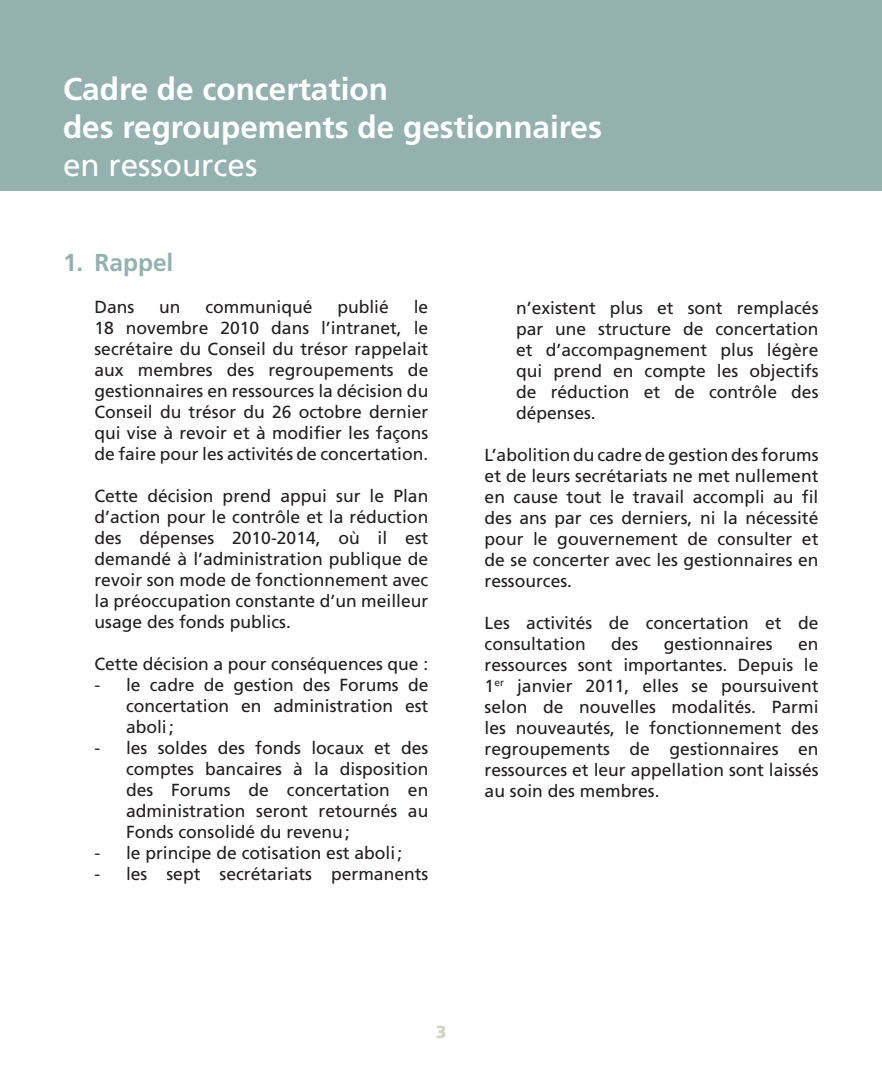
<style>
.page{position:relative;width:882px;height:1071px;background:#fff}
.page>*{position:absolute;margin:0;border:0;box-sizing:border-box;transform-origin:0 0}
.t1{font:700 31.5px/37.8px "Frutiger";color:#fff}
._1{font:700 24.5px "Frutiger";color:#95b1af}
.texte{font:17.5px/21px "Frutiger";color:#231f20;text-align:justify}
.texte_tab{font:17.5px/21px "Frutiger";color:#231f20;text-align:justify}
.corps_10{font:900 17.5px "Frutiger";color:#d1d1bf}
.s1{font-weight:400}
</style>
<div class="page">
<div style="left:0;top:0;width:882px;height:191px;background:#95b1af"></div>
<p class="t1" style="left:63px;top:70px;width:541px">Cadre de concertation<br>des regroupements de gestionnaires <span class="s1">en ressources</span></p>
<p class="_1" style="left:63px;top:248px;width:112px">1. Rappel</p>
<p class="texte" style="left:94px;top:296px;width:41px">Dans</p>
<p class="texte" style="left:159px;top:296px;width:23px">un</p>
<p class="texte" style="left:206px;top:296px;width:108px">communiqué</p>
<p class="texte" style="left:337px;top:296px;width:53px">publié</p>
<p class="texte" style="left:94px;top:296px;width:335px;text-indent:319px">le 18 novembre 2010 dans l’intranet, le secrétaire du Conseil du trésor rappelait aux membres des regroupements de gestionnaires en ressources la décision du Conseil du trésor du 26 octobre dernier qui vise à revoir et à modifier les façons de faire pour les activités de concertation.</p>
<p class="texte" style="left:94px;top:485px;width:335px">Cette décision prend appui sur le Plan d’action pour le contrôle et la réduction des dépenses 2010-2014, où il est demandé à l’administration publique de revoir son mode de fonctionnement avec la préoccupation constante d’un meilleur usage des fonds publics.</p>
<p class="texte" style="left:94px;top:653px;width:335px">Cette décision a pour conséquences que :</p>
<p class="texte_tab" style="left:126px;top:674px;width:304px;text-indent:-32px">- le cadre de gestion des Forums de concertation en administration est aboli;</p>
<p class="texte_tab" style="left:126px;top:737px;width:304px;text-indent:-32px">- les soldes des fonds locaux et des comptes bancaires à la disposition des Forums de concertation en administration seront retournés au Fonds consolidé du revenu;</p>
<p class="texte_tab" style="left:94px;top:842px;width:309px">- le principe de cotisation est aboli;</p>
<p class="texte_tab" style="left:94px;top:863px;width:335px">- les sept secrétariats permanents</p>
<p class="texte_tab" style="left:516px;top:297px;width:304px">n’existent plus et sont remplacés par une structure de concertation et d’accompagnement plus légère qui prend en compte les objectifs de réduction et de contrôle des dépenses.</p>
<p class="texte" style="left:485px;top:444px;width:335px">L’abolition du cadre de gestion des forums et de leurs secrétariats ne met nullement en cause tout le travail accompli au fil des ans par ces derniers, ni la nécessité pour le gouvernement de consulter et de se concerter avec les gestionnaires en ressources.</p>
<p class="texte" style="left:485px;top:612px;width:335px">Les activités de concertation et de consultation</p>
<p class="texte" style="left:611px;top:633px;width:29px">des</p>
<p class="texte" style="left:664px;top:633px;width:110px">gestionnaires</p>
<p class="texte" style="left:485px;top:633px;width:335px;text-indent:313px">en ressources sont importantes. Depuis le 1<sup>er</sup> janvier 2011, elles se poursuivent selon de nouvelles modalités. Parmi les nouveautés, le fonctionnement des regroupements de gestionnaires en ressources et leur appellation sont laissés au soin des membres.</p>
<p class="corps_10" style="left:436px;top:1022px;width:12px">3</p>
</div>
